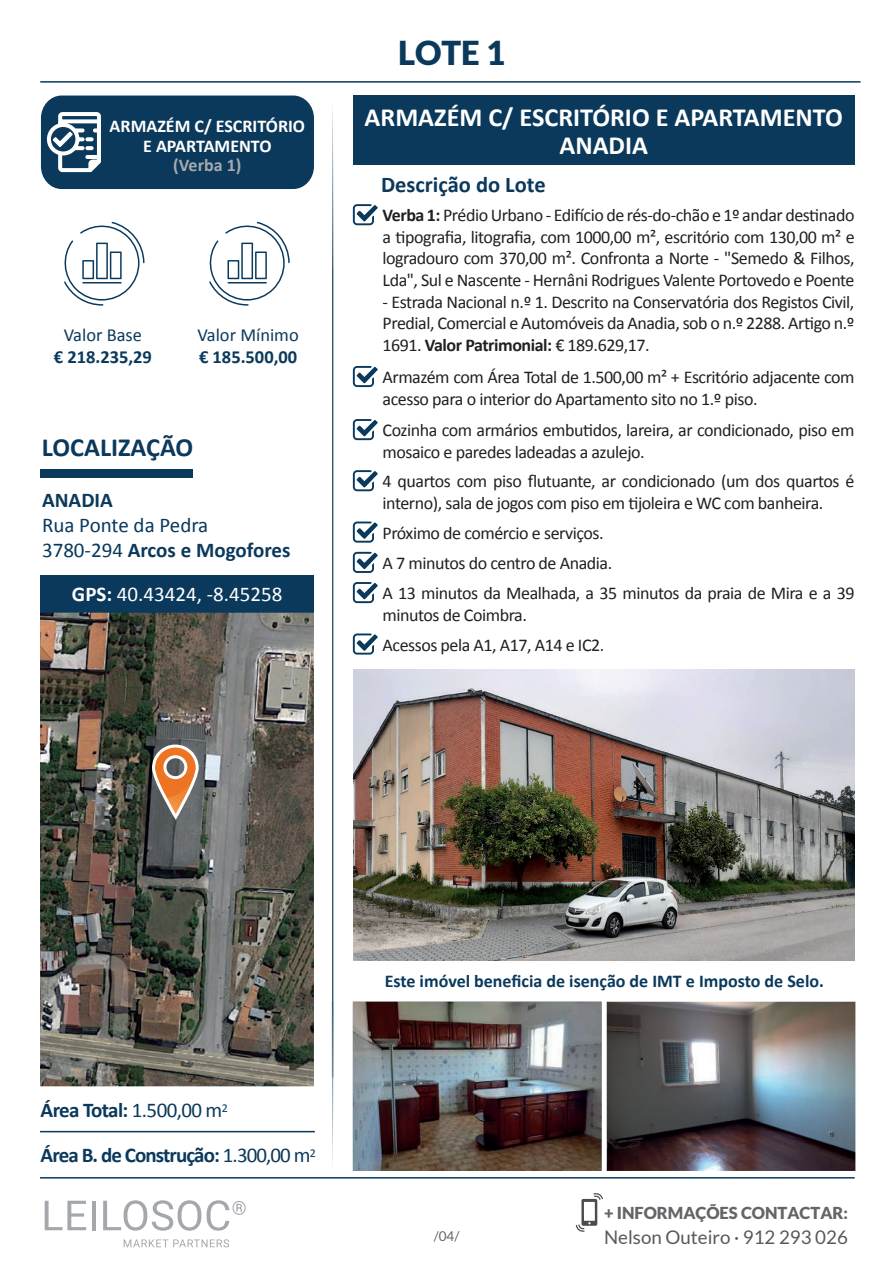
<style>
.page{position:relative;width:893px;height:1263px;background:#fff}
.page>*{position:absolute;margin:0;border:0;box-sizing:border-box;transform-origin:0 0}
.t1{font:900 33px "Lato";color:#0a395c}
.t2{font:700 26.25px/28.5px "Calibri";color:#fff;text-align:center}
.t3{font:700 26.25px "Calibri";color:#0a395c}
.t4{font:700 22.5px "Calibri";color:#0a395c}
.t5{font:700 21px/45px "Calibri";letter-spacing:-.045em;color:#0a395c}
.t6{font:21px/25.2px "Calibri";color:#0a395c}
.t7{font:21px "Calibri";color:#fff}
.t8{font:18.75px "Lato";color:#57585a}
.t9{font:700 18.45px "Calibri";color:#0a395c}
.t10{font:18.45px "Calibri";color:#0a395c}
.t11{font:18px/21.6px "Calibri";letter-spacing:-.025em;color:#231f20}
.t12{font:700 18px "Calibri";color:#0a395c}
.t13{font:700 18px/19.5px "Calibri";color:#fff;text-align:center}
.t14{font:700 18px "Calibri";color:#a8a9ad}
.t15{font:900 16.5px "Lato";color:#636568}
.t16{font:13.5px "Lato";color:#636568}
.s1{font-weight:700}
.s2{font-weight:400}
</style>
<div class="page">
<div style="left:40px;top:575px;width:274px;height:38px;background:#0a395c"></div>
<div style="left:353px;top:96px;width:502px;height:69px;background:#0a395c"></div>
<div style="left:40px;top:469px;width:153px;height:8px;background:#0a395c"></div>
<img style="left:353px;top:669px;width:502px;height:291px">
<hr style="left:40px;top:1131px;width:275px;height:1px;background:#0a395c">
<hr style="left:40px;top:1177px;width:815px;height:1px;background:#0a395c">
<img style="left:607px;top:1002px;width:248px;height:169px">
<img style="left:353px;top:1002px;width:249px;height:169px">
<img style="left:40px;top:613px;width:274px;height:473px">
<svg style="left:332px;top:107px;width:1px;height:1056px"></svg>
<svg style="left:353px;top:204px;width:25px;height:21px"></svg>
<svg style="left:353px;top:366px;width:25px;height:21px"></svg>
<svg style="left:353px;top:419px;width:25px;height:21px"></svg>
<svg style="left:353px;top:470px;width:25px;height:21px"></svg>
<svg style="left:353px;top:521px;width:25px;height:22px"></svg>
<svg style="left:353px;top:552px;width:25px;height:21px"></svg>
<svg style="left:353px;top:582px;width:25px;height:21px"></svg>
<svg style="left:353px;top:633px;width:25px;height:22px"></svg>
<svg style="left:209px;top:222px;width:81px;height:84px"></svg>
<svg style="left:64px;top:222px;width:81px;height:84px"></svg>
<hr style="left:40px;top:81px;width:820px;height:2px;background:#0a395c">
<div style="left:41px;top:96px;width:273px;height:93px;background:#0a395c;border-radius:22px"></div>
<svg style="left:46px;top:112px;width:56px;height:61px"></svg>
<svg style="left:576px;top:1193px;width:27px;height:39px"></svg>
<svg style="left:151px;top:743px;width:46px;height:77px;background:#ae866b"></svg>
<svg style="left:45px;top:1201px;width:41px;height:29px"></svg>
<hr style="left:92px;top:1201px;width:4px;height:29px;background:#a4a7ac">
<svg style="left:103px;top:1200px;width:98px;height:31px"></svg>
<svg style="left:207px;top:1200px;width:39px;height:31px"></svg>
<svg style="left:124px;top:1239px;width:105px;height:8px"></svg>
<p class="t13" style="left:110px;top:116px;width:197px">ARMAZÉM C/ ESCRITÓRIO<br>E APARTAMENTO</p>
<p class="t14" style="left:173px;top:153px;width:70px">(Verba 1)</p>
<p class="t10" style="left:64px;top:323px;width:80px">Valor Base</p>
<p class="t9" style="left:54px;top:344px;width:100px">€ 218.235,29</p>
<p class="t10" style="left:197px;top:323px;width:103px">Valor Mínimo</p>
<p class="t9" style="left:199px;top:344px;width:100px">€ 185.500,00</p>
<h2 class="t3" style="left:42px;top:429px;width:153px">LOCALIZAÇÃO</h2>
<p class="t5" style="left:42px;top:477px;width:72px">ANADIA</p>
<p class="t6" style="left:42px;top:511px;width:250px">Rua Ponte da Pedra<br>3780-294 <span class="s1">Arcos e Mogofores</span></p>
<p class="t7" style="left:72px;top:581px;width:212px"><span class="s1">GPS:</span> 40.43424, -8.45258</p>
<h1 class="t1" style="left:398px;top:33px;width:109px">LOTE 1</h1>
<h2 class="t2" style="left:365px;top:102px;width:480px">ARMAZÉM C/ ESCRITÓRIO E APARTAMENTO<br>ANADIA</h2>
<p class="t4" style="left:381px;top:168px;width:166px">Descrição do Lote</p>
<p class="t11" style="left:383px;top:204px;width:474px;text-align:justify"><span class="s1">Verba 1:</span> Prédio Urbano - Edifício de rés-do-chão e 1º andar destinado a tipografia, litografia, com 1000,00 m², escritório com 130,00 m² e logradouro com 370,00 m². Confronta a Norte - "Semedo &amp; Filhos, Lda", Sul e Nascente - Hernâni Rodrigues Valente Portovedo e Poente</p>
<p class="t11" style="left:383px;top:290px;width:473px;text-align:justify">- Estrada Nacional n.º 1. Descrito na Conservatória dos Registos Civil, Predial, Comercial e Automóveis da Anadia, sob o n.º 2288. Artigo n.º 1691. <span class="s1">Valor Patrimonial:</span> € 189.629,17.</p>
<p class="t11" style="left:383px;top:365px;width:474px">Armazém com Área Total de 1.500,00 m² + Escritório adjacente com acesso para o interior do Apartamento sito no 1.º piso.</p>
<p class="t11" style="left:383px;top:418px;width:473px">Cozinha com armários embutidos, lareira, ar condicionado, piso em mosaico e paredes ladeadas a azulejo.</p>
<p class="t11" style="left:383px;top:470px;width:473px">4 quartos com piso flutuante, ar condicionado (um dos quartos é interno), sala de jogos com piso em tijoleira e WC com banheira.</p>
<p class="t11" style="left:383px;top:517px;width:473px;line-height:30.3px">Próximo de comércio e serviços.<br>A 7 minutos do centro de Anadia.<br>A 13 minutos da Mealhada, a 35 minutos da praia de Mira e a 39</p>
<p class="t11" style="left:383px;top:599px;width:223px;line-height:29.8px">minutos de Coimbra.<br>Acessos pela A1, A17, A14 e IC2.</p>
<p class="t5" style="left:41px;top:1086px;width:277px">Área Total: <span class="s2">1.500,00 m</span><sup>2<br></sup>Área B. de Construção: <span class="s2">1.300,00 m</span><sup>2</sup></p>
<p class="t12" style="left:385px;top:968px;width:441px">Este imóvel beneficia de isenção de IMT e Imposto de Selo.</p>
<p class="t15" style="left:604px;top:1203px;width:245px">+ INFORMAÇÕES CONTACTAR:</p>
<p class="t16" style="left:434px;top:1229px;width:27px">/04/</p>
<p class="t8" style="left:604px;top:1226px;width:245px">Nelson Outeiro · 912 293 026</p>
</div>
